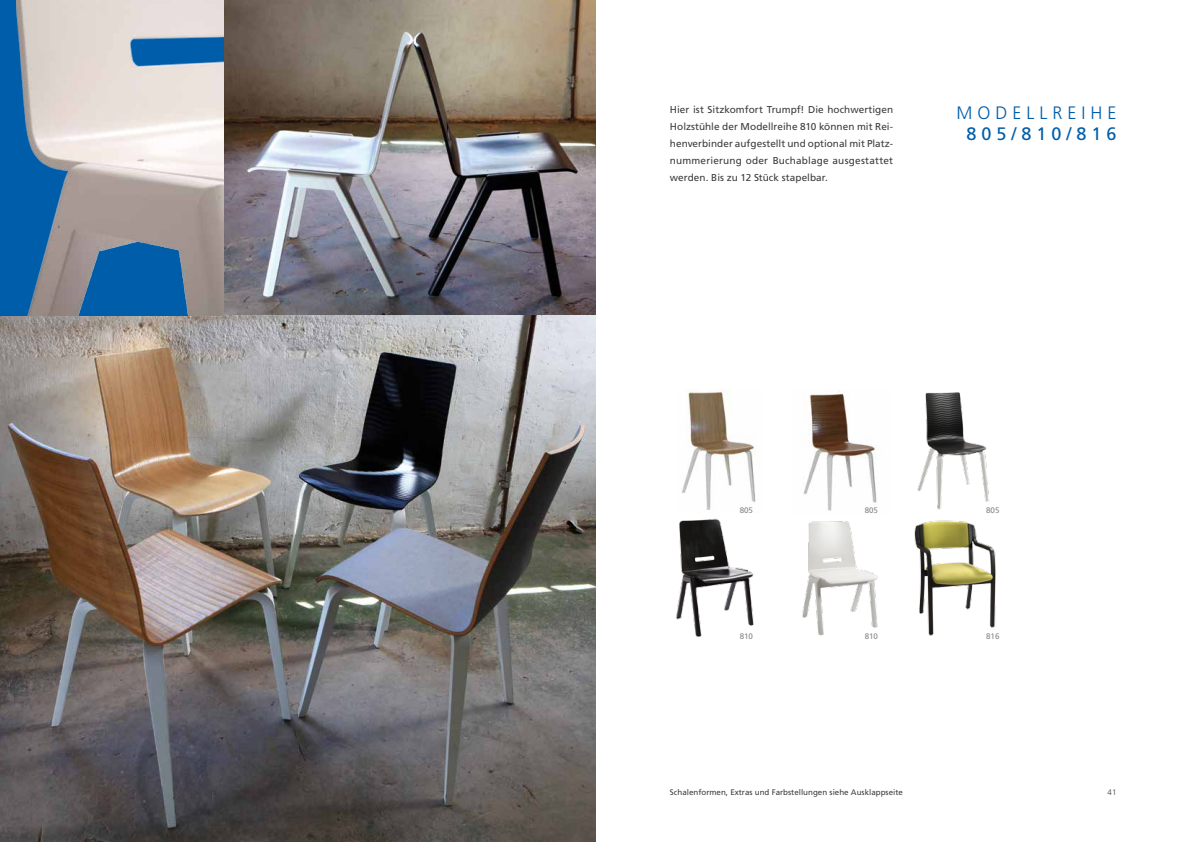
<style>
.page{position:relative;width:1191px;height:842px;background:#fff}
.page>*{position:absolute;margin:0;border:0;box-sizing:border-box;transform-origin:0 0}
.t1{font:300 18px "Frutiger LT Std";color:#005da9}
.t2{font:18px "Frutiger LT Std";color:#005da9}
.t3{font:10px/17px "Frutiger LT Std";letter-spacing:.01em;color:#3c3c3b;text-align:justify}
.t4{font:8px "Frutiger LT Std";color:#3c3c3b}
.t5{font:8px "Frutiger LT Std";color:#878787}
.t6{font:300 8px "Frutiger LT Std";color:#3c3c3b}
</style>
<div class="page">
<img style="left:224px;top:0;width:371px;height:316px">
<img style="left:0;top:316px;width:595px;height:526px">
<div style="left:0;top:0;width:224px;height:316px;background:#005da9"></div>
<img style="left:16px;top:0;width:208px;height:316px">
<img style="left:681px;top:390px;width:75px;height:120px">
<img style="left:803px;top:391px;width:74px;height:120px">
<img style="left:917px;top:392px;width:73px;height:118px">
<img style="left:675px;top:518px;width:79px;height:118px">
<img style="left:802px;top:521px;width:76px;height:115px">
<img style="left:914px;top:520px;width:82px;height:116px">
<p class="t3" style="left:670px;top:101px;width:225px">Hier ist Sitzkomfort Trumpf! Die hochwertigen Holzstühle der Modellreihe 810 können mit Rei&shy;henverbinder aufgestellt und optional mit Platz&shy;nummerierung oder Buchablage ausgestattet werden. Bis zu 12 Stück stapelbar.</p>
<h1 class="t1" style="left:956px;top:102px;width:162px">M O D E L L R E I H E</h1>
<h1 class="t2" style="left:966px;top:124px;width:152px">8 0 5 / 8 1 0 / 8 1 6</h1>
<p class="t5" style="left:739px;top:505px;width:15px">805</p>
<p class="t5" style="left:864px;top:505px;width:15px">805</p>
<p class="t5" style="left:986px;top:505px;width:15px">805</p>
<p class="t5" style="left:739px;top:632px;width:15px">810</p>
<p class="t5" style="left:864px;top:632px;width:15px">810</p>
<p class="t5" style="left:986px;top:632px;width:15px">816</p>
<p class="t4" style="left:670px;top:788px;width:234px">Schalenformen, Extras und Farbstellungen siehe Ausklappseite</p>
<p class="t6" style="left:1107px;top:788px;width:10px">41</p>
</div>
